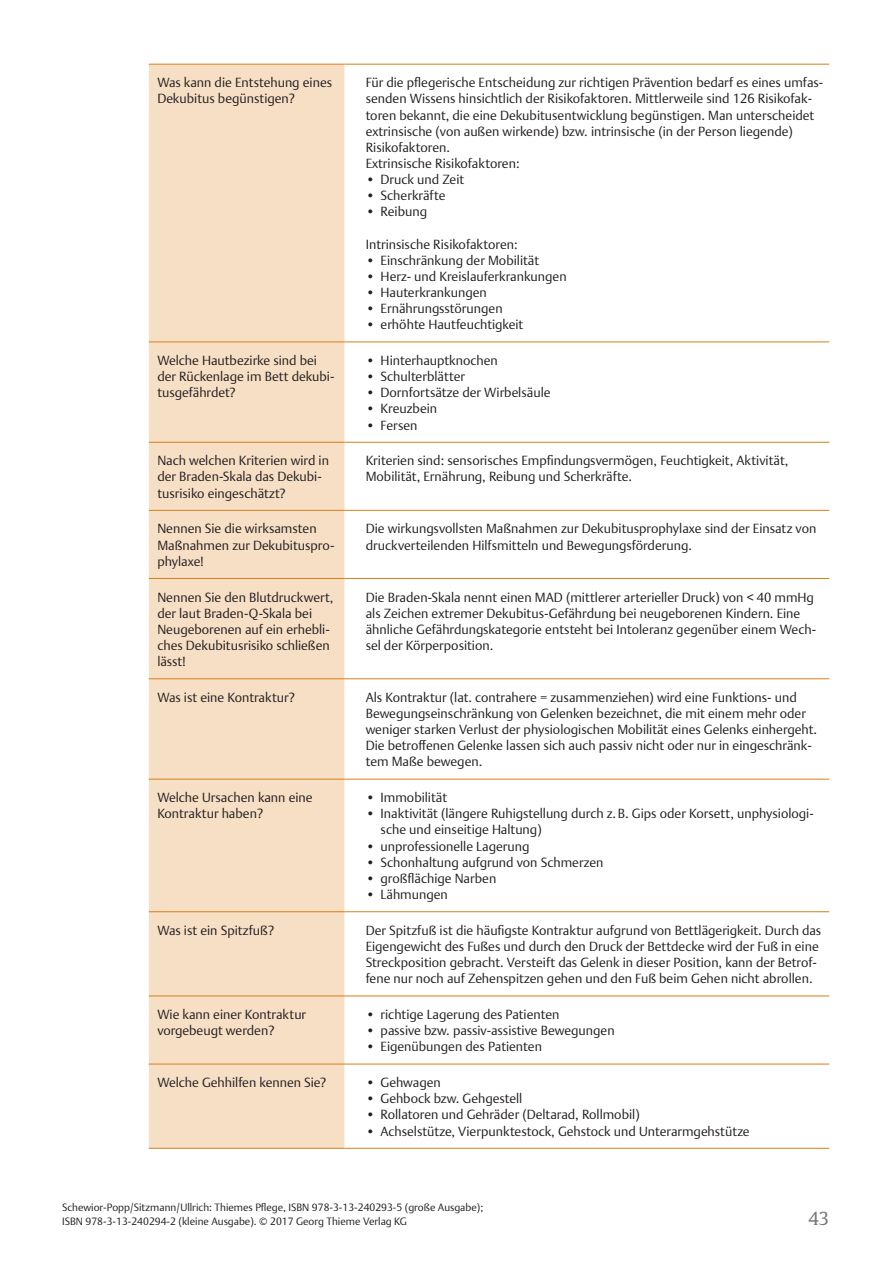
<style>
.page{position:relative;width:893px;height:1263px;background:#fff}
.page>*{position:absolute;margin:0;border:0;box-sizing:border-box;transform-origin:0 0}
.t1{font:18px "Thieme Gulliver 2011";color:#76787b}
.Tab_Körper{font:300 13.2px/16.2px "Thieme Argo 2011";color:#231f20}
.t2{font:300 10.5px/13.5px "Thieme Argo 2011";color:#231f20}
</style>
<div class="page">
<div style="left:149px;top:65px;width:195px;height:1083px;background:#f6dfc5"></div>
<hr style="left:149px;top:64px;width:195px;height:1px;background:#d58018">
<hr style="left:344px;top:64px;width:485px;height:1px;background:#d58018">
<hr style="left:149px;top:341px;width:195px;height:1px;background:#d58018">
<hr style="left:344px;top:341px;width:485px;height:1px;background:#d58018">
<hr style="left:149px;top:442px;width:195px;height:1px;background:#d58018">
<hr style="left:344px;top:442px;width:485px;height:1px;background:#d58018">
<hr style="left:149px;top:510px;width:195px;height:1px;background:#d58018">
<hr style="left:344px;top:510px;width:485px;height:1px;background:#d58018">
<hr style="left:149px;top:578px;width:195px;height:1px;background:#d58018">
<hr style="left:344px;top:578px;width:485px;height:1px;background:#d58018">
<hr style="left:149px;top:678px;width:195px;height:1px;background:#d58018">
<hr style="left:344px;top:678px;width:485px;height:1px;background:#d58018">
<hr style="left:149px;top:779px;width:195px;height:1px;background:#d58018">
<hr style="left:344px;top:779px;width:485px;height:1px;background:#d58018">
<hr style="left:149px;top:911px;width:195px;height:1px;background:#d58018">
<hr style="left:344px;top:911px;width:485px;height:1px;background:#d58018">
<hr style="left:149px;top:995px;width:195px;height:1px;background:#d58018">
<hr style="left:344px;top:995px;width:485px;height:1px;background:#d58018">
<hr style="left:149px;top:1064px;width:195px;height:1px;background:#d58018">
<hr style="left:344px;top:1064px;width:485px;height:1px;background:#d58018">
<hr style="left:149px;top:1148px;width:195px;height:1px;background:#d58018">
<hr style="left:344px;top:1148px;width:485px;height:1px;background:#d58018">
<p class="Tab_Körper" style="left:157px;top:74px;width:176px">Was kann die Entstehung eines<br>Dekubitus begünstigen?</p>
<p class="Tab_Körper" style="left:366px;top:74px;width:459px">Für die pflegerische Entscheidung zur richtigen Prävention bedarf es eines umfas&shy;senden Wissens hinsichtlich der Risikofaktoren. Mittlerweile sind 126 Risikofak&shy;toren bekannt, die eine Dekubitusentwicklung begünstigen. Man unterscheidet extrinsische (von außen wirkende) bzw. intrinsische (in der Person liegende)<br>Risikofaktoren.</p>
<p class="Tab_Körper" style="left:366px;top:155px;width:155px">Extrinsische Risikofaktoren:</p>
<p class="Tab_Körper" style="left:366px;top:171px;width:100px">• Druck und Zeit</p>
<p class="Tab_Körper" style="left:366px;top:187px;width:81px">• Scherkräfte</p>
<p class="Tab_Körper" style="left:366px;top:203px;width:63px">• Reibung</p>
<p class="Tab_Körper" style="left:366px;top:235px;width:154px">Intrinsische Risikofaktoren:</p>
<p class="Tab_Körper" style="left:366px;top:252px;width:175px">• Einschränkung der Mobilität</p>
<p class="Tab_Körper" style="left:366px;top:268px;width:203px">• Herz- und Kreislauferkrankungen</p>
<p class="Tab_Körper" style="left:366px;top:284px;width:123px">• Hauterkrankungen</p>
<p class="Tab_Körper" style="left:366px;top:300px;width:138px">• Ernährungsstörungen</p>
<p class="Tab_Körper" style="left:366px;top:316px;width:159px">• erhöhte Hautfeuchtigkeit</p>
<p class="Tab_Körper" style="left:157px;top:352px;width:179px">Welche Hautbezirke sind bei der Rückenlage im Bett dekubi&shy;tusgefährdet?</p>
<p class="Tab_Körper" style="left:366px;top:352px;width:134px">• Hinterhauptknochen</p>
<p class="Tab_Körper" style="left:366px;top:368px;width:101px">• Schulterblätter</p>
<p class="Tab_Körper" style="left:366px;top:384px;width:186px">• Dornfortsätze der Wirbelsäule</p>
<p class="Tab_Körper" style="left:366px;top:400px;width:73px">• Kreuzbein</p>
<p class="Tab_Körper" style="left:366px;top:416px;width:53px">• Fersen</p>
<p class="Tab_Körper" style="left:157px;top:452px;width:173px">Nach welchen Kriterien wird in der Braden-Skala das Dekubi&shy;tusrisiko eingeschätzt?</p>
<p class="Tab_Körper" style="left:366px;top:452px;width:424px">Kriterien sind: sensorisches Empfindungsvermögen, Feuchtigkeit, Aktivität,<br>Mobilität, Ernährung, Reibung und Scherkräfte.</p>
<p class="Tab_Körper" style="left:157px;top:520px;width:179px">Nennen Sie die wirksamsten<br>Maßnahmen zur Dekubituspro&shy;phylaxe!</p>
<p class="Tab_Körper" style="left:366px;top:520px;width:452px">Die wirkungsvollsten Maßnahmen zur Dekubitusprophylaxe sind der Einsatz von druckverteilenden Hilfsmitteln und Bewegungsförderung.</p>
<p class="Tab_Körper" style="left:157px;top:588px;width:178px">Nennen Sie den Blutdruckwert, der laut Braden-Q-Skala bei<br>Neugeborenen auf ein erhebli&shy;ches Dekubitusrisiko schließen lässt!</p>
<p class="Tab_Körper" style="left:366px;top:588px;width:452px">Die Braden-Skala nennt einen MAD (mittlerer arterieller Druck) von &lt; 40 mmHg als Zeichen extremer Dekubitus-Gefährdung bei neugeborenen Kindern. Eine ähnliche Gefährdungskategorie entsteht bei Intoleranz gegenüber einem Wech&shy;sel der Körperposition.</p>
<p class="Tab_Körper" style="left:157px;top:689px;width:139px">Was ist eine Kontraktur?</p>
<p class="Tab_Körper" style="left:366px;top:689px;width:453px">Als Kontraktur (lat. contrahere = zusammenziehen) wird eine Funktions- und Bewegungseinschränkung von Gelenken bezeichnet, die mit einem mehr oder weniger starken Verlust der physiologischen Mobilität eines Gelenks einhergeht.<br>Die betroffenen Gelenke lassen sich auch passiv nicht oder nur in eingeschränk&shy;tem Maße bewegen.</p>
<p class="Tab_Körper" style="left:157px;top:789px;width:157px">Welche Ursachen kann eine<br>Kontraktur haben?</p>
<p class="Tab_Körper" style="left:366px;top:789px;width:83px">• Immobilität</p>
<p class="Tab_Körper" style="left:381px;top:805px;width:435px;text-indent:-15px">• Inaktivität (längere Ruhigstellung durch z.B. Gips oder Korsett, unphysiologi&shy;sche und einseitige Haltung)</p>
<p class="Tab_Körper" style="left:366px;top:837px;width:165px">• unprofessionelle Lagerung</p>
<p class="Tab_Körper" style="left:366px;top:854px;width:239px">• Schonhaltung aufgrund von Schmerzen</p>
<p class="Tab_Körper" style="left:366px;top:870px;width:132px">• großflächige Narben</p>
<p class="Tab_Körper" style="left:366px;top:886px;width:84px">• Lähmungen</p>
<p class="Tab_Körper" style="left:157px;top:922px;width:118px">Was ist ein Spitzfuß?</p>
<p class="Tab_Körper" style="left:366px;top:922px;width:457px">Der Spitzfuß ist die häufigste Kontraktur aufgrund von Bettlägerigkeit. Durch das Eigengewicht des Fußes und durch den Druck der Bettdecke wird der Fuß in eine Streckposition gebracht. Versteift das Gelenk in dieser Position, kann der Betrof&shy;fene nur noch auf Zehenspitzen gehen und den Fuß beim Gehen nicht abrollen.</p>
<p class="Tab_Körper" style="left:157px;top:1006px;width:150px">Wie kann einer Kontraktur vorgebeugt werden?</p>
<p class="Tab_Körper" style="left:366px;top:1006px;width:195px">• richtige Lagerung des Patienten</p>
<p class="Tab_Körper" style="left:366px;top:1022px;width:250px">• passive bzw. passiv-assistive Bewegungen</p>
<p class="Tab_Körper" style="left:366px;top:1038px;width:178px">• Eigenübungen des Patienten</p>
<p class="Tab_Körper" style="left:157px;top:1074px;width:170px">Welche Gehhilfen kennen Sie?</p>
<p class="Tab_Körper" style="left:366px;top:1074px;width:77px">• Gehwagen</p>
<p class="Tab_Körper" style="left:366px;top:1090px;width:158px">• Gehbock bzw. Gehgestell</p>
<p class="Tab_Körper" style="left:366px;top:1106px;width:276px">• Rollatoren und Gehräder (Deltarad, Rollmobil)</p>
<p class="Tab_Körper" style="left:366px;top:1122px;width:386px">• Achselstütze, Vierpunktestock, Gehstock und Unterarmgehstütze</p>
<p class="t2" style="left:62px;top:1200px;width:423px">Schewior-Popp/Sitzmann/Ullrich: Thiemes Pflege, ISBN 978-3-13-240293-5 (große Ausgabe);<br>ISBN 978-3-13-240294-2 (kleine Ausgabe). © 2017 Georg Thieme Verlag KG</p>
<p class="t1" style="left:808px;top:1205px;width:22px">43</p>
</div>
